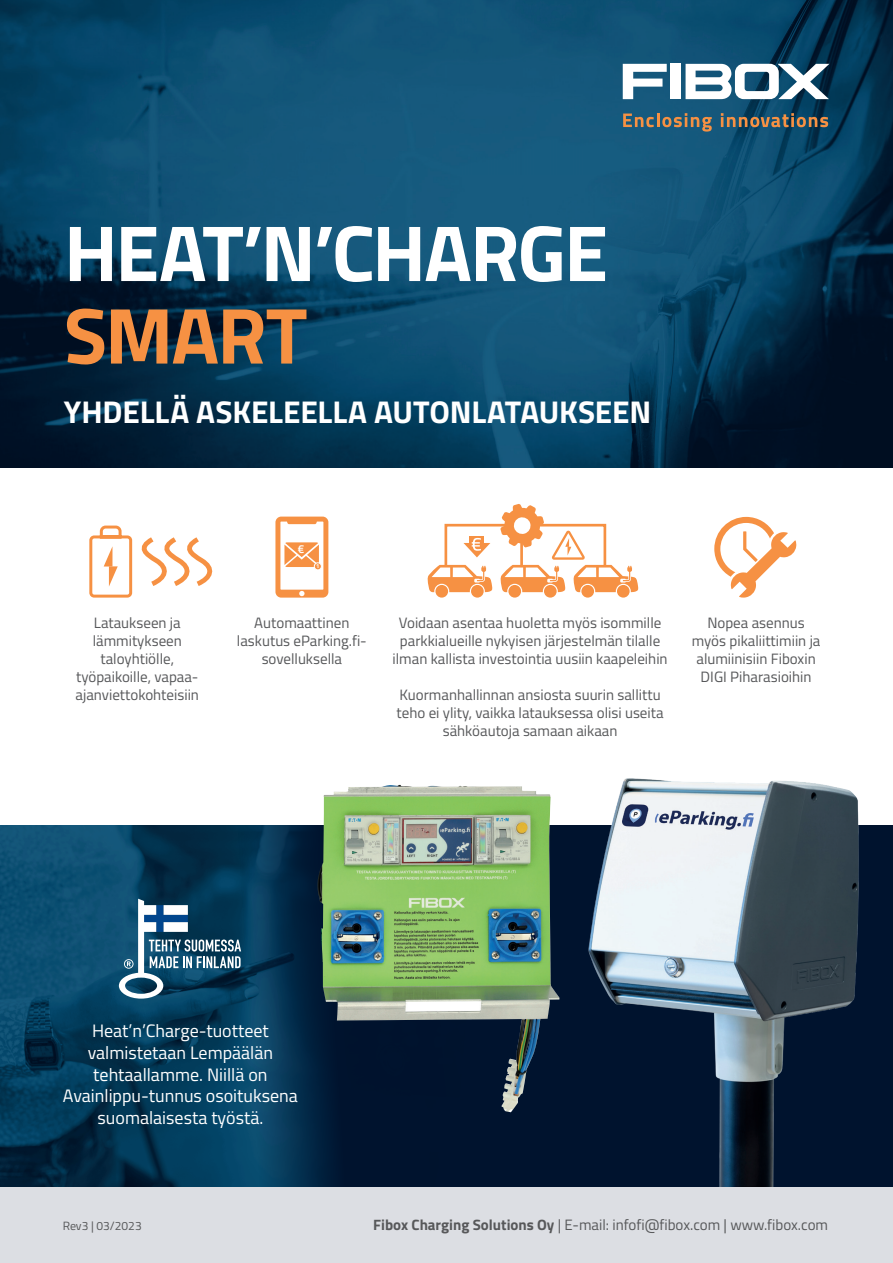
<style>
.page{position:relative;width:893px;height:1263px;background:#fff}
.page>*{position:absolute;margin:0;border:0;box-sizing:border-box;transform-origin:0 0}
.t1{font:700 79.5px "Cairo";letter-spacing:-.025em;color:#fff}
.t2{font:700 79.5px "Cairo";letter-spacing:-.025em;color:#f69143}
.t3{font:700 31.5px "Cairo";letter-spacing:-.005em;color:#fff}
.t4{font:18px/21.6px "Cairo";color:#fff;text-align:center}
.t5{font:15px/18px "Cairo";color:#57585a;text-align:center}
.t6{font:12px "Cairo";color:#57585a}
.t7{font:600 11.55px "Cairo";color:#fff}
.t8{font:700 5.85px "Cairo";color:#fff}
.s1{font-weight:700}
.s2{font-weight:700;font-size:18px;color:#0a547c}
</style>
<div class="page">
<img style="left:0;top:0;width:893px;height:468px">
<div style="left:0;top:1108px;width:893px;height:155px;background:#dcdee3"></div>
<svg style="left:623px;top:113px;width:89px;height:19px;background:#5a6a6b"></svg>
<svg style="left:721px;top:113px;width:107px;height:14px"></svg>
<div style="left:670px;top:64px;width:11px;height:35px;background:#fff"></div>
<svg style="left:686px;top:64px;width:143px;height:35px"></svg>
<svg style="left:623px;top:64px;width:44px;height:35px"></svg>
<div style="left:0;top:825px;width:893px;height:361px;background:#00132e"></div>
<img style="left:0;top:825px;width:511px;height:361px">
<img style="left:588px;top:778px;width:271px;height:408px">
<svg style="left:89px;top:525px;width:44px;height:73px"></svg>
<svg style="left:142px;top:537px;width:70px;height:49px"></svg>
<svg style="left:275px;top:517px;width:53px;height:81px"></svg>
<div style="left:314px;top:563px;width:7px;height:7px;background:#f69143;border-radius:50%"></div>
<div style="left:314px;top:563px;width:8px;height:7px;border:1px solid #fff;border-radius:50%"></div>
<svg style="left:714px;top:517px;width:82px;height:81px"></svg>
<svg style="left:471px;top:585px;width:13px;height:13px"></svg>
<svg style="left:435px;top:585px;width:13px;height:13px"></svg>
<svg style="left:544px;top:585px;width:13px;height:13px"></svg>
<svg style="left:508px;top:585px;width:13px;height:13px"></svg>
<svg style="left:617px;top:585px;width:13px;height:13px"></svg>
<svg style="left:581px;top:585px;width:13px;height:13px"></svg>
<svg style="left:427px;top:504px;width:211px;height:88px"></svg>
<img style="left:317px;top:785px;width:242px;height:327px">
<svg style="left:119px;top:899px;width:122px;height:100px;background:#3c6882"></svg>
<h1 class="t1" style="left:64px;top:188px;width:546px">HEAT’N’CHARGE</h1>
<h1 class="t2" style="left:64px;top:271px;width:245px">SMART</h1>
<h2 class="t3" style="left:64px;top:386px;width:589px">YHDELLÄ ASKELEELLA AUTONLATAUKSEEN</h2>
<p class="t7" style="left:298px;top:540px;width:8px">€</p>
<p class="t8" style="left:316px;top:561px;width:5px">1</p>
<p class="t5" style="left:76px;top:614px;width:125px">Lataukseen ja lämmitykseen taloyhtiölle, työpaikoille, vapaa&shy;ajanviettokohteisiin</p>
<p class="t5" style="left:237px;top:614px;width:131px">Automaattinen laskutus eParking.fi&shy;sovelluksella</p>
<p class="t5" style="left:393px;top:614px;width:277px">Voidaan asentaa huoletta myös isommille parkkialueille nykyisen järjestelmän tilalle ilman kallista investointia uusiin kaapeleihin</p>
<p class="t5" style="left:397px;top:686px;width:268px">Kuormanhallinnan ansiosta suurin sallittu teho ei ylity, vaikka latauksessa olisi useita sähköautoja samaan aikaan</p>
<p class="t5" style="left:692px;top:614px;width:130px">Nopea asennus myös pikaliittimiin ja alumiinisiin Fiboxin<br>DIGI Piharasioihin</p>
<p class="t4" style="left:63px;top:1020px;width:236px">Heat’n’Charge-tuotteet valmistetaan Lempäälän tehtaallamme. Niillä on<br>Avainlippu-tunnus osoituksena suomalaisesta työstä.</p>
<p class="t6" style="left:63px;top:1216px;width:81px">Rev3 | 03/2023</p>
<p class="t5" style="left:373px;top:1216px;width:457px"><span class="s1">Fibox Charging Solutions Oy</span> | E-mail: infofi@fibox.com | www.fibox.com <span class="s2">1</span></p>
</div>
